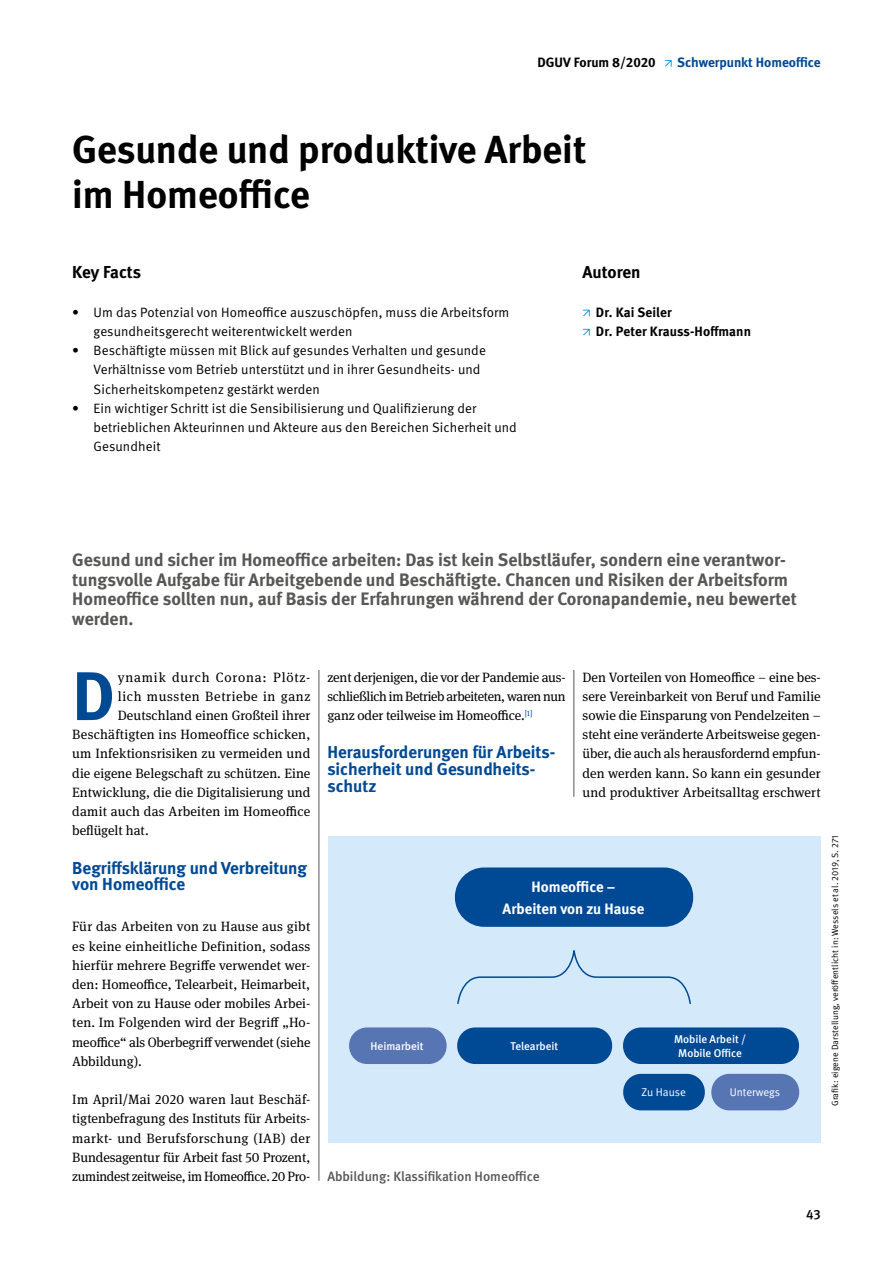
<style>
.page{position:relative;width:893px;height:1263px;background:#fff}
.page>*{position:absolute;margin:0;border:0;box-sizing:border-box;transform-origin:0 0}
.Fließtext_Initial_bo{font:700 68.7px "DGUV Meta";color:#004994}
.t1{font:700 39px/45px "DGUV Meta";color:#000}
.Anleser_bold_12pt{font:700 18px/19.5px "DGUV Meta";color:#575756}
.t2{font:700 17.25px/16.5px "DGUV Meta";color:#004994}
.t3{font:700 17.25px "DGUV Meta";color:#000}
.t4{font:700 15px/21.9px "DGUV Meta";color:#fff;text-align:center}
.Fließtext_book_9pt{font:13.5px/19.2px "DGUV Meta Serif";letter-spacing:-.01em;color:#000;text-align:justify}
.t5{font:13.5px/19.2px "DGUV Meta";letter-spacing:.01em;color:#000}
.Fließtext_Initial_bo-2{font:13.5px "DGUV Meta Serif";letter-spacing:.015em;color:#000}
.Autoren_Name_bold_9p{font:700 13.5px "DGUV Meta";letter-spacing:.005em;color:#000}
.t6{font:500 13.5px "DGUV Meta";color:#575756}
.Fließtext_Initial_bo-3{font:13.5px "DGUV Meta Serif";letter-spacing:.045em;color:#000}
.Fließtext_Initial_bo-4{font:13.5px "DGUV Meta Serif";letter-spacing:.06em;color:#000}
.t7{font:700 13.5px "DGUV Meta";color:#004994}
.t8{font:500 13.5px "DGUV Meta";color:#000}
.t9{font:500 11.25px/13.5px "DGUV Meta";color:#fff;text-align:center}
.t10{font:11.25px "DGUV Meta";color:#fff}
.t11{font:9px "DGUV Meta";letter-spacing:.01em;color:#000}
</style>
<div class="page">
<svg style="left:664px;top:60px;width:8px;height:7px"></svg>
<svg style="left:583px;top:310px;width:7px;height:7px"></svg>
<svg style="left:583px;top:329px;width:7px;height:7px"></svg>
<hr style="left:319px;top:670px;width:1px;height:511px;background:#575756">
<hr style="left:574px;top:670px;width:1px;height:127px;background:#575756">
<div style="left:328px;top:836px;width:492px;height:306px;background:#d4eafa"></div>
<div style="left:455px;top:867px;width:238px;height:60px;background:#004994;border-radius:29px"></div>
<div style="left:349px;top:1027px;width:98px;height:37px;background:#5775b3;border-radius:18px"></div>
<div style="left:457px;top:1027px;width:155px;height:37px;background:#004994;border-radius:18px"></div>
<div style="left:623px;top:1027px;width:176px;height:37px;background:#004994;border-radius:18px"></div>
<div style="left:623px;top:1074px;width:82px;height:36px;background:#004994;border-radius:18px"></div>
<div style="left:711px;top:1074px;width:88px;height:36px;background:#5775b3;border-radius:18px"></div>
<svg style="left:457px;top:951px;width:234px;height:54px"></svg>
<h1 class="Autoren_Name_bold_9p" style="left:538px;top:54px;width:120px">DGUV Forum 8/2020</h1>
<h2 class="t7" style="left:677px;top:54px;width:145px">Schwerpunkt Homeoffice</h2>
<h3 class="t1" style="left:72px;top:128px;width:515px">Gesunde und produktive Arbeit im Homeoffice</h3>
<h4 class="t3" style="left:72px;top:262px;width:70px">Key Facts</h4>
<p class="t5" style="left:94px;top:303px;width:417px;text-indent:-21px">• Um das Potenzial von Homeoffice auszuschöpfen, muss die Arbeitsform gesundheitsgerecht weiterentwickelt werden</p>
<p class="t5" style="left:94px;top:341px;width:394px;text-indent:-21px">• Beschäftigte müssen mit Blick auf gesundes Verhalten und gesunde<br>Verhältnisse vom Betrieb unterstützt und in ihrer Gesundheits- und<br>Sicherheitskompetenz gestärkt werden</p>
<p class="t5" style="left:94px;top:399px;width:425px;text-indent:-21px">• Ein wichtiger Schritt ist die Sensibilisierung und Qualifizierung der betrieblichen Akteurinnen und Akteure aus den Bereichen Sicherheit und<br>Gesundheit</p>
<h4 class="t3" style="left:583px;top:262px;width:60px">Autoren</h4>
<p class="Autoren_Name_bold_9p" style="left:596px;top:304px;width:77px">Dr. Kai Seiler</p>
<p class="Autoren_Name_bold_9p" style="left:596px;top:323px;width:157px">Dr. Peter Krauss-Hoffmann</p>
<p class="Anleser_bold_12pt" style="left:72px;top:551px;width:726px">Gesund und sicher im Homeoffice arbeiten: Das ist kein Selbstläufer, sondern eine verantwor&shy;tungsvolle Aufgabe für Arbeitgebende und Beschäftigte. Chancen und Risiken der Arbeitsform Homeoffice sollten nun, auf Basis der Erfahrungen während der Coronapandemie, neu bewertet werden.</p>
<p class="Fließtext_Initial_bo" style="left:72px;top:655px;width:44px">D</p>
<p class="Fließtext_Initial_bo-4" style="left:118px;top:669px;width:194px">ynamik durch Corona: Plötz-</p>
<p class="Fließtext_Initial_bo-3" style="left:118px;top:688px;width:194px">lich mussten Betriebe in ganz</p>
<p class="Fließtext_Initial_bo-2" style="left:118px;top:708px;width:194px">Deutschland einen Großteil ihrer</p>
<p class="Fließtext_Initial_bo-2" style="left:72px;top:727px;width:240px">Beschäftigten ins Homeoffice schicken,</p>
<p class="Fließtext_Initial_bo-2" style="left:72px;top:746px;width:240px">um Infektionsrisiken zu vermeiden und</p>
<p class="Fließtext_Initial_bo-2" style="left:72px;top:765px;width:240px">die eigene Belegschaft zu schützen. Eine</p>
<p class="Fließtext_Initial_bo-2" style="left:72px;top:784px;width:240px">Entwicklung, die die Digitalisierung und</p>
<p class="Fließtext_Initial_bo-2" style="left:72px;top:804px;width:240px">damit auch das Arbeiten im Homeoffice</p>
<p class="Fließtext_Initial_bo-2" style="left:72px;top:823px;width:78px">beflügelt hat.</p>
<h4 class="t2" style="left:72px;top:860px;width:236px">Begriffsklärung und Verbreitung von Homeoffice</h4>
<p class="Fließtext_book_9pt" style="left:72px;top:917px;width:240px">Für das Arbeiten von zu Hause aus gibt es keine einheitliche Definition, sodass hierfür mehrere Begriffe verwendet wer&shy;den: Homeoffice, Telearbeit, Heimarbeit, Arbeit von zu Hause oder mobiles Arbei&shy;ten. Im Folgenden wird der Begriff „Ho&shy;meoffice“ als Oberbegriff verwendet (siehe Abbildung).</p>
<p class="Fließtext_book_9pt" style="left:72px;top:1090px;width:240px">Im April/Mai 2020 waren laut Beschäf&shy;tigtenbefragung des Instituts für Arbeits&shy;markt- und Berufsforschung (IAB) der Bundesagentur für Arbeit fast 50 Prozent, zumindest zeitweise, im Homeoffice. 20 Pro-</p>
<p class="Fließtext_book_9pt" style="left:327px;top:668px;width:240px">zent derjenigen, die vor der Pandemie aus&shy;schließlich im Betrieb arbeiteten, waren nun ganz oder teilweise im Homeoffice.<sup>[1]</sup></p>
<h4 class="t2" style="left:327px;top:745px;width:229px">Herausforderungen für Arbeits&shy;sicherheit und Gesundheits&shy;schutz</h4>
<p class="Fließtext_book_9pt" style="left:583px;top:668px;width:240px">Den Vorteilen von Homeoffice – eine bes&shy;sere Vereinbarkeit von Beruf und Familie sowie die Einsparung von Pendelzeiten – steht eine veränderte Arbeitsweise gegen&shy;über, die auch als herausfordernd empfun&shy;den werden kann. So kann ein gesunder und produktiver Arbeitsalltag erschwert</p>
<p class="t4" style="left:503px;top:876px;width:143px">Homeoffice –<br>Arbeiten von zu Hause</p>
<p class="t9" style="left:371px;top:1040px;width:55px">Heimarbeit</p>
<p class="t9" style="left:511px;top:1040px;width:49px">Telearbeit</p>
<p class="t9" style="left:674px;top:1033px;width:74px">Mobile Arbeit /<br>Mobile Office</p>
<p class="t10" style="left:642px;top:1086px;width:46px">Zu Hause</p>
<p class="t10" style="left:730px;top:1086px;width:52px">Unterwegs</p>
<p class="t11" style="left:830px;top:1106px;width:272px;rotate:-90deg">Grafik: eigene Darstellung, veröffentlicht in: Wessels et al. 2019, S. 271</p>
<p class="t6" style="left:327px;top:1168px;width:214px">Abbildung: Klassifikation Homeoffice</p>
<p class="t8" style="left:806px;top:1207px;width:16px">43</p>
</div>
